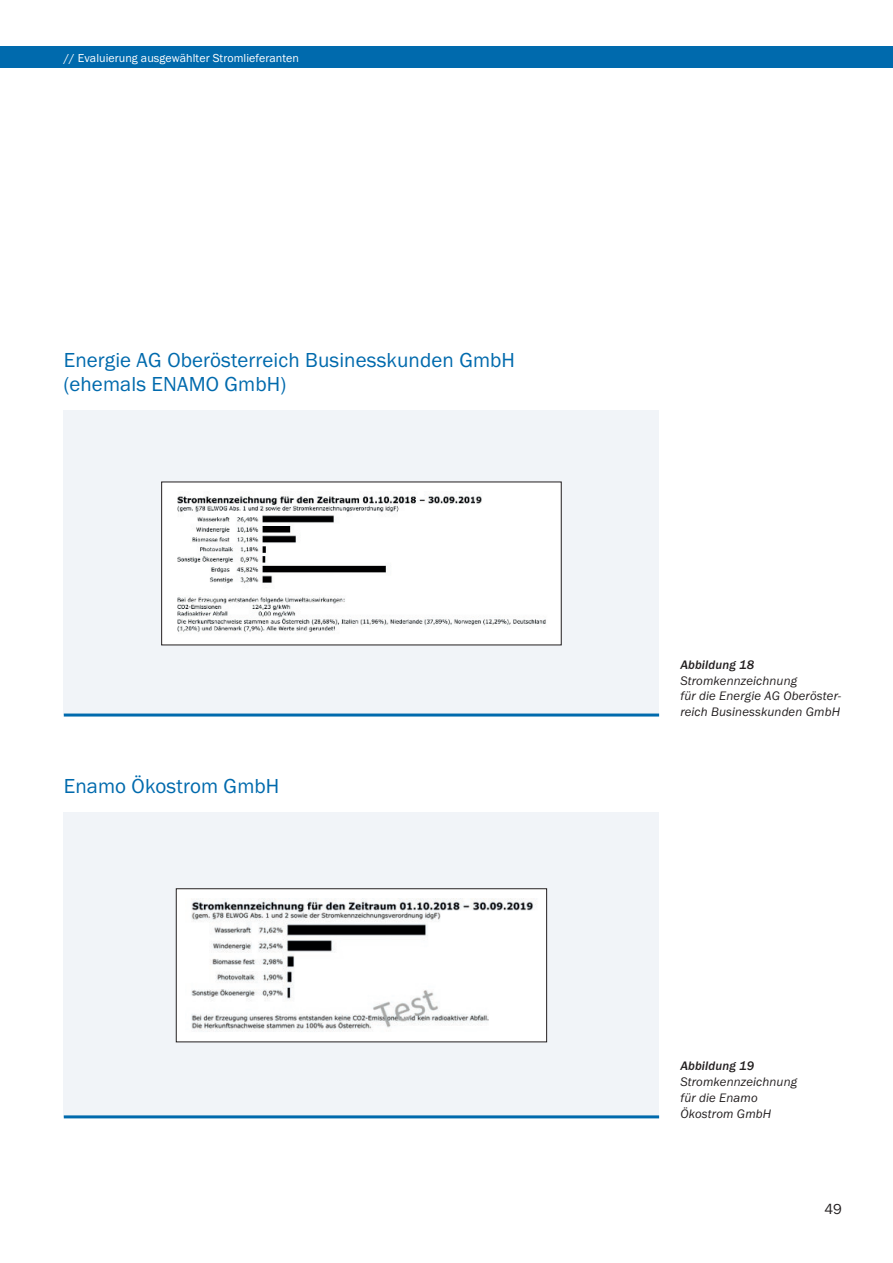
<style>
.page{position:relative;width:893px;height:1263px;background:#fff}
.page>*{position:absolute;margin:0;border:0;box-sizing:border-box;transform-origin:0 0}
.t1{font:21px/24px "Franklin Got Itc T";letter-spacing:.005em;color:#006aad}
.t2{font:15px "Franklin Got Itc T";color:#231f20}
.t3{font:italic 12.75px/15.8px "Franklin Got Itc T";letter-spacing:.01em;color:#231f20}
.t4{font:italic 500 12.75px "Franklin Got Itc T";letter-spacing:.01em;color:#231f20}
.t5{font:12px "Franklin Got Itc T";letter-spacing:.005em;color:#fff}
</style>
<div class="page">
<div style="left:64px;top:410px;width:595px;height:304px;background:#f1f4f8"></div>
<hr style="left:64px;top:713px;width:595px;height:3px;background:#006aad">
<div style="left:64px;top:812px;width:595px;height:304px;background:#f1f4f8"></div>
<hr style="left:64px;top:1115px;width:595px;height:3px;background:#006aad">
<div style="left:176px;top:889px;width:371px;height:153px;background:#fff"></div>
<img style="left:191px;top:898px;width:345px;height:134px">
<div style="left:176px;top:888px;width:371px;height:154px;border:1px solid #231f20"></div>
<div style="left:162px;top:482px;width:399px;height:163px;background:#fff"></div>
<img style="left:177px;top:495px;width:369px;height:138px">
<div style="left:0;top:47px;width:893px;height:21px;background:#006aad"></div>
<p class="t5" style="left:64px;top:51px;width:237px">// Evaluierung ausgewählter Stromlieferanten</p>
<h1 class="t1" style="left:64px;top:348px;width:453px">Energie AG Oberösterreich Businesskunden GmbH (ehemals ENAMO GmbH)</h1>
<h1 class="t1" style="left:64px;top:774px;width:217px">Enamo Ökostrom GmbH</h1>
<p class="t4" style="left:680px;top:657px;width:75px">Abbildung 18</p>
<p class="t3" style="left:680px;top:672px;width:162px">Stromkennzeichnung<br>für die Energie AG Oberöster&shy;reich Businesskunden GmbH</p>
<p class="t4" style="left:680px;top:1059px;width:75px">Abbildung 19</p>
<p class="t3" style="left:680px;top:1074px;width:118px">Stromkennzeichnung für die Enamo<br>Ökostrom GmbH</p>
<p class="t2" style="left:824px;top:1201px;width:19px">49</p>
</div>
